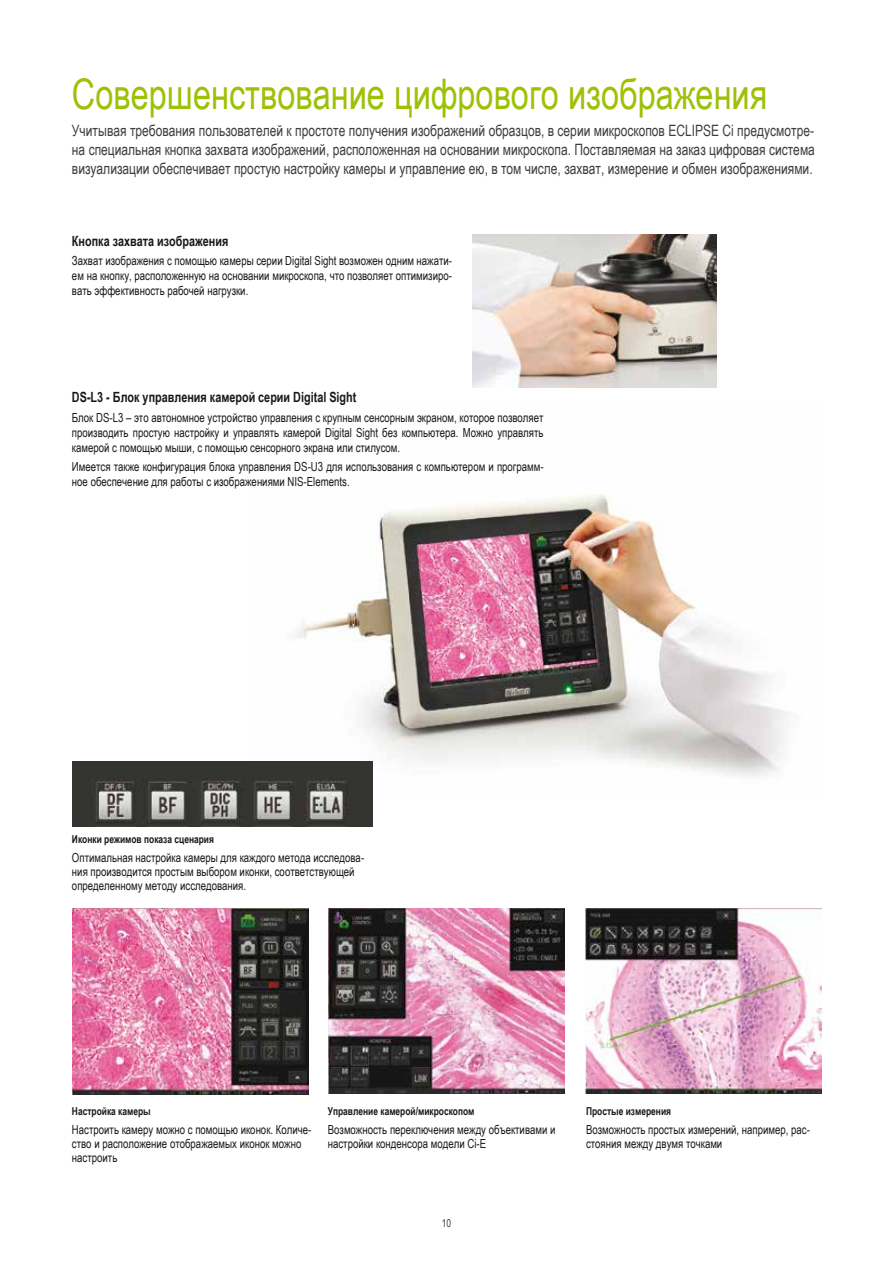
<style>
.page{position:relative;width:893px;height:1263px;background:#fff}
.page>*{position:absolute;margin:0;border:0;box-sizing:border-box;transform-origin:0 0}
.t1{font:42.15px "Arial Narrow";color:#9ec106;scale:.94 1}
.t2{font:15.6px/18.8px "Arial Narrow";color:#3e3d40;text-align:justify;scale:.94 1}
.t3{font:700 14.1px "Arial Narrow";color:#1a171c;scale:.94 1}
.t4{font:12.45px/14.1px "Arial Narrow";color:#1a171c;scale:.94 1}
.t5{font:700 10.95px "Arial Narrow";color:#1a171c;scale:.94 1}
.t6{font:10.95px "Arial Narrow";color:#3e3d40;scale:.94 1}
</style>
<div class="page">
<img style="left:329px;top:909px;width:235px;height:185px">
<img style="left:73px;top:909px;width:235px;height:185px">
<img style="left:585px;top:909px;width:236px;height:185px">
<img style="left:296px;top:494px;width:494px;height:282px">
<img style="left:72px;top:761px;width:301px;height:66px">
<img style="left:472px;top:234px;width:245px;height:153px">
<h1 class="t1" style="left:72px;top:63px;width:741px">Совершенствование цифрового изображения</h1>
<p class="t2" style="left:72px;top:121px;width:792px">Учитывая требования пользователей к простоте получения изображений образцов, в серии микроскопов ECLIPSE Ci предусмотре&shy;на специальная кнопка захвата изображений, расположенная на основании микроскопа. Поставляемая на заказ цифровая система визуализации обеспечивает простую настройку камеры и управление ею, в том числе, захват, измерение и обмен изображениями.</p>
<p class="t3" style="left:72px;top:230px;width:168px">Кнопка захвата изображения</p>
<p class="t4" style="left:72px;top:253px;width:406px;line-height:15px;text-align:justify">Захват изображения с помощью камеры серии Digital Sight возможен одним нажати&shy;ем на кнопку, расположенную на основании микроскопа, что позволяет оптимизиро&shy;вать эффективность рабочей нагрузки.</p>
<p class="t3" style="left:72px;top:386px;width:304px">DS-L3 - Блок управления камерой серии Digital Sight</p>
<p class="t4" style="left:72px;top:409px;width:503px;line-height:15px;text-align:justify">Блок DS-L3 – это автономное устройство управления с крупным сенсорным экраном, которое позволяет производить простую настройку и управлять камерой Digital Sight без компьютера. Можно управлять камерой с помощью мыши, с помощью сенсорного экрана или стилусом.</p>
<p class="t4" style="left:72px;top:459px;width:503px;line-height:15px">Имеется также конфигурация блока управления DS-U3 для использования с компьютером и программ&shy;ное обеспечение для работы с изображениями NIS-Elements.</p>
<p class="t5" style="left:72px;top:831px;width:153px">Иконки режимов показа сценария</p>
<p class="t4" style="left:72px;top:850px;width:312px">Оптимальная настройка камеры для каждого метода исследова&shy;ния производится простым выбором иконки, соответствующей определенному методу исследования.</p>
<p class="t5" style="left:72px;top:1103px;width:85px">Настройка камеры</p>
<p class="t4" style="left:72px;top:1122px;width:256px">Настроить камеру можно с помощью иконок. Количе&shy;ство и расположение отображаемых иконок можно настроить</p>
<p class="t5" style="left:328px;top:1103px;width:158px">Управление камерой/микроскопом</p>
<p class="t4" style="left:328px;top:1122px;width:244px">Возможность переключения между объективами и настройки конденсора модели Ci-E</p>
<p class="t6" style="left:442px;top:1215px;width:11px">10</p>
<p class="t5" style="left:586px;top:1103px;width:92px">Простые измерения</p>
<p class="t4" style="left:586px;top:1122px;width:240px">Возможность простых измерений, например, рас&shy;стояния между двумя точками</p>
</div>
